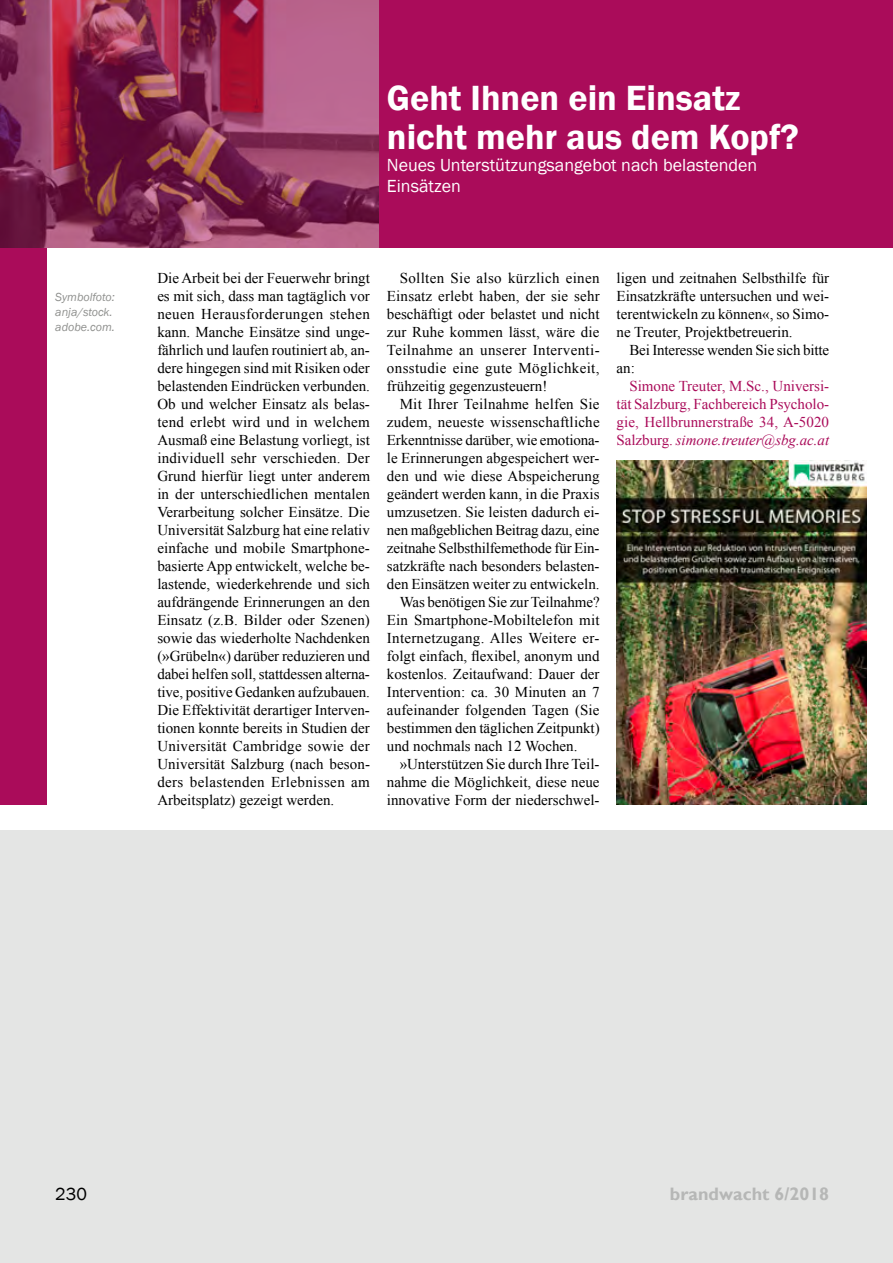
<style>
.page{position:relative;width:893px;height:1263px;background:#fff}
.page>*{position:absolute;margin:0;border:0;box-sizing:border-box;transform-origin:0 0}
.t1{font:600 36px/39px "Franklin Gothic";color:#fff}
.t2{font:18px/21.6px "Franklin Gothic";color:#fff}
.t3{font:700 18px "Gill Sans";color:#b6b7b6}
.t4{font:18px "Franklin Gothic";color:#000}
.t5{font:15px/18px "Times New Roman";color:#000;text-align:justify}
.t6{font:15px/18px "Times New Roman";letter-spacing:.005em;color:#aa0c5a;text-align:justify}
.t7{font:15px "Times New Roman";letter-spacing:.02em;color:#000}
.t8{font:italic 12px/15px "Franklin Gothic";color:#8f908e}
.s1{font-style:italic}
</style>
<div class="page">
<div style="left:0;top:830px;width:893px;height:433px;background:#e4e5e4"></div>
<div style="left:0;top:0;width:893px;height:247px;background:#aa0c5a"></div>
<div style="left:0;top:247px;width:47px;height:558px;background:#aa0c5a"></div>
<img style="left:0;top:0;width:378px;height:247px">
<img style="left:617px;top:460px;width:249px;height:345px">
<p class="t8" style="left:55px;top:289px;width:61px">Symbolfoto: anja/stock. adobe.com.</p>
<h1 class="t1" style="left:387px;top:79px;width:413px">Geht Ihnen ein Einsatz nicht mehr aus dem Kopf?</h1>
<p class="t2" style="left:387px;top:154px;width:372px">Neues Unterstützungsangebot nach belastenden<br>Einsätzen</p>
<p class="t5" style="left:157px;top:269px;width:214px">Die Arbeit bei der Feuerwehr bringt es mit sich, dass man tagtäglich vor neuen Herausforderungen stehen kann. Manche Einsätze sind unge&shy;fährlich und laufen routiniert ab, an&shy;dere hingegen sind mit Risiken oder belastenden Eindrücken verbunden.<br>Ob und welcher Einsatz als belas&shy;tend erlebt wird und in welchem Ausmaß eine Belastung vorliegt, ist individuell sehr verschieden. Der Grund hierfür liegt unter anderem in der unterschiedlichen mentalen Verarbeitung solcher Einsätze. Die Universität Salzburg hat eine relativ einfache und mobile Smartphone&shy;basierte App entwickelt, welche be&shy;lastende, wiederkehrende und sich aufdrängende Erinnerungen an den Einsatz (z.B. Bilder oder Szenen) sowie das wiederholte Nachdenken (»Grübeln«) darüber reduzieren und dabei helfen soll, stattdessen alterna&shy;tive, positive Gedanken aufzubauen.<br>Die Effektivität derartiger Interven&shy;tionen konnte bereits in Studien der Universität Cambridge sowie der Universität Salzburg (nach beson&shy;ders belastenden Erlebnissen am Arbeitsplatz) gezeigt werden.</p>
<p class="t5" style="left:387px;top:269px;width:214px;text-indent:13px">Sollten Sie also kürzlich einen Einsatz erlebt haben, der sie sehr beschäftigt oder belastet und nicht zur Ruhe kommen lässt, wäre die Teilnahme an unserer Interventi&shy;onsstudie eine gute Möglichkeit, frühzeitig gegenzusteuern!</p>
<p class="t5" style="left:400px;top:395px;width:201px">Mit Ihrer Teilnahme helfen Sie</p>
<p class="t5" style="left:387px;top:413px;width:214px">zudem, neueste wissenschaftliche</p>
<p class="t5" style="left:387px;top:431px;width:214px">Erkenntnisse darüber, wie emotiona-</p>
<p class="t5" style="left:387px;top:449px;width:214px">le Erinnerungen abgespeichert wer-</p>
<p class="t5" style="left:387px;top:467px;width:214px">den und wie diese Abspeicherung</p>
<p class="t5" style="left:387px;top:485px;width:214px">geändert werden kann, in die Praxis</p>
<p class="t5" style="left:387px;top:503px;width:214px">umzusetzen. Sie leisten dadurch ei-</p>
<p class="t5" style="left:387px;top:521px;width:214px">nen maßgeblichen Beitrag dazu, eine</p>
<p class="t5" style="left:387px;top:539px;width:214px">zeitnahe Selbsthilfemethode für Ein-</p>
<p class="t5" style="left:387px;top:557px;width:214px">satzkräfte nach besonders belasten-</p>
<p class="t5" style="left:387px;top:575px;width:214px">den Einsätzen weiter zu entwickeln.</p>
<p class="t5" style="left:400px;top:593px;width:201px">Was benötigen Sie zur Teilnahme?</p>
<p class="t5" style="left:387px;top:611px;width:214px">Ein Smartphone-Mobiltelefon mit</p>
<p class="t7" style="left:387px;top:628px;width:214px">Internetzugang. Alles Weitere er-</p>
<p class="t5" style="left:387px;top:647px;width:214px">folgt einfach, flexibel, anonym und</p>
<p class="t5" style="left:387px;top:665px;width:214px">kostenlos. Zeitaufwand: Dauer der</p>
<p class="t5" style="left:387px;top:683px;width:214px">Intervention: ca. 30 Minuten an 7</p>
<p class="t5" style="left:387px;top:701px;width:214px">aufeinander folgenden Tagen (Sie</p>
<p class="t5" style="left:387px;top:719px;width:214px">bestimmen den täglichen Zeitpunkt)</p>
<p class="t5" style="left:387px;top:737px;width:192px">und nochmals nach 12 Wochen.</p>
<p class="t5" style="left:400px;top:755px;width:201px">»Unterstützen Sie durch Ihre Teil-</p>
<p class="t5" style="left:387px;top:773px;width:214px">nahme die Möglichkeit, diese neue</p>
<p class="t5" style="left:387px;top:791px;width:214px">innovative Form der niederschwel-</p>
<p class="t5" style="left:617px;top:269px;width:214px">ligen und zeitnahen Selbsthilfe für Einsatzkräfte untersuchen und wei&shy;terentwickeln zu können«, so Simo&shy;ne Treuter, Projektbetreuerin.</p>
<p class="t5" style="left:617px;top:341px;width:214px;text-indent:13px">Bei Interesse wenden Sie sich bitte an:</p>
<p class="t6" style="left:617px;top:377px;width:214px;text-indent:13px">Simone Treuter, M.Sc., Universi&shy;tät Salzburg, Fachbereich Psycholo&shy;gie, Hellbrunnerstraße 34, A-5020<br>Salzburg. <span class="s1">simone.treuter@sbg.ac.at</span></p>
<p class="t4" style="left:55px;top:1182px;width:33px">230</p>
<p class="t3" style="left:670px;top:1183px;width:161px">brandwacht 6/2018</p>
</div>
